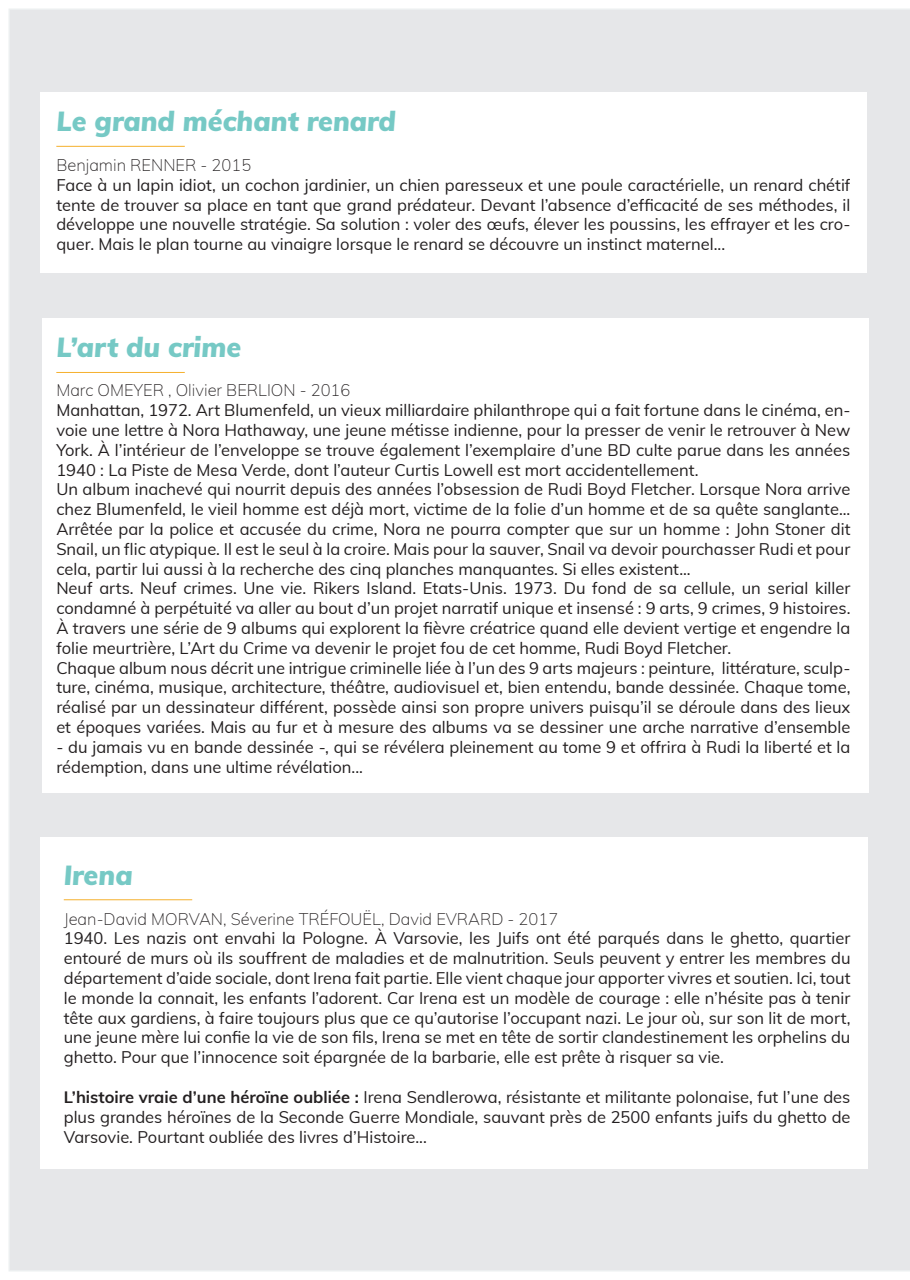
<style>
.page{position:relative;width:910px;height:1280px;background:#fff}
.page>*{position:absolute;margin:0;border:0;box-sizing:border-box;transform-origin:0 0}
.t1{font:italic 900 27px "Muli";color:#76c9c5}
.t2{font:16.5px/19.8px "Muli";color:#231f20;text-align:justify}
.t3{font:200 16.5px "Muli";color:#231f20}
.s1{font-weight:700}
</style>
<div class="page">
<div style="left:9px;top:9px;width:901px;height:1262px;background:#e6e7e9"></div>
<div style="left:40px;top:92px;width:826px;height:181px;background:#fff"></div>
<div style="left:42px;top:318px;width:826px;height:475px;background:#fff"></div>
<div style="left:40px;top:837px;width:828px;height:331px;background:#fff"></div>
<hr style="left:56px;top:146px;width:129px;height:1px;background:#f5b02d">
<hr style="left:56px;top:372px;width:129px;height:1px;background:#f5b02d">
<hr style="left:64px;top:899px;width:128px;height:1px;background:#f5b02d">
<h1 class="t1" style="left:56px;top:102px;width:341px">Le grand méchant renard</h1>
<p class="t3" style="left:56px;top:153px;width:196px">Benjamin RENNER - 2015</p>
<p class="t2" style="left:56px;top:174px;width:796px">Face à un lapin idiot, un cochon jardinier, un chien paresseux et une poule caractérielle, un renard chétif tente de trouver sa place en tant que grand prédateur. Devant l’absence d’efficacité de ses méthodes, il développe une nouvelle stratégie. Sa solution : voler des œufs, élever les poussins, les effrayer et les cro&shy;quer. Mais le plan tourne au vinaigre lorsque le renard se découvre un instinct maternel...</p>
<h1 class="t1" style="left:56px;top:327px;width:186px">L’art du crime</h1>
<p class="t3" style="left:56px;top:378px;width:296px">Marc OMEYER , Olivier BERLION - 2016</p>
<p class="t2" style="left:56px;top:399px;width:796px;text-align:left">Manhattan, 1972. Art Blumenfeld, un vieux milliardaire philanthrope qui a fait fortune dans le cinéma, en&shy;voie une lettre à Nora Hathaway, une jeune métisse indienne, pour la presser de venir le retrouver à New York. À l’intérieur de l’enveloppe se trouve également l’exemplaire d’une BD culte parue dans les années 1940 : La Piste de Mesa Verde, dont l’auteur Curtis Lowell est mort accidentellement.<br>Un album inachevé qui nourrit depuis des années l’obsession de Rudi Boyd Fletcher. Lorsque Nora arrive chez Blumenfeld, le vieil homme est déjà mort, victime de la folie d’un homme et de sa quête sanglante...<br>Arrêtée par la police et accusée du crime, Nora ne pourra compter que sur un homme : John Stoner dit Snail, un flic atypique. Il est le seul à la croire. Mais pour la sauver, Snail va devoir pourchasser Rudi et pour cela, partir lui aussi à la recherche des cinq planches manquantes. Si elles existent...<br>Neuf arts. Neuf crimes. Une vie. Rikers Island. Etats-Unis. 1973. Du fond de sa cellule, un serial killer condamné à perpétuité va aller au bout d’un projet narratif unique et insensé : 9 arts, 9 crimes, 9 histoires.<br>À travers une série de 9 albums qui explorent la fièvre créatrice quand elle devient vertige et engendre la folie meurtrière, L’Art du Crime va devenir le projet fou de cet homme, Rudi Boyd Fletcher.<br>Chaque album nous décrit une intrigue criminelle liée à l’un des 9 arts majeurs : peinture, littérature, sculp&shy;ture, cinéma, musique, architecture, théâtre, audiovisuel et, bien entendu, bande dessinée. Chaque tome, réalisé par un dessinateur différent, possède ainsi son propre univers puisqu’il se déroule dans des lieux et époques variées. Mais au fur et à mesure des albums va se dessiner une arche narrative d’ensemble</p>
<p class="t2" style="left:56px;top:736px;width:796px">- du jamais vu en bande dessinée -, qui se révélera pleinement au tome 9 et offrira à Rudi la liberté et la rédemption, dans une ultime révélation...</p>
<h1 class="t1" style="left:64px;top:855px;width:71px">Irena</h1>
<p class="t3" style="left:64px;top:907px;width:496px">Jean-David MORVAN, Séverine TRÉFOUËL, David EVRARD - 2017</p>
<p class="t2" style="left:64px;top:928px;width:788px">1940. Les nazis ont envahi la Pologne. À Varsovie, les Juifs ont été parqués dans le ghetto, quartier entouré de murs où ils souffrent de maladies et de malnutrition. Seuls peuvent y entrer les membres du département d’aide sociale, dont Irena fait partie. Elle vient chaque jour apporter vivres et soutien. Ici, tout le monde la connait, les enfants l’adorent. Car Irena est un modèle de courage : elle n’hésite pas à tenir tête aux gardiens, à faire toujours plus que ce qu’autorise l’occupant nazi. Le jour où, sur son lit de mort, une jeune mère lui confie la vie de son fils, Irena se met en tête de sortir clandestinement les orphelins du ghetto. Pour que l’innocence soit épargnée de la barbarie, elle est prête à risquer sa vie.</p>
<p class="t2" style="left:64px;top:1086px;width:788px"><span class="s1">L’histoire vraie d’une héroïne oubliée :</span> Irena Sendlerowa, résistante et militante polonaise, fut l’une des plus grandes héroïnes de la Seconde Guerre Mondiale, sauvant près de 2500 enfants juifs du ghetto de Varsovie. Pourtant oubliée des livres d’Histoire...</p>
</div>
